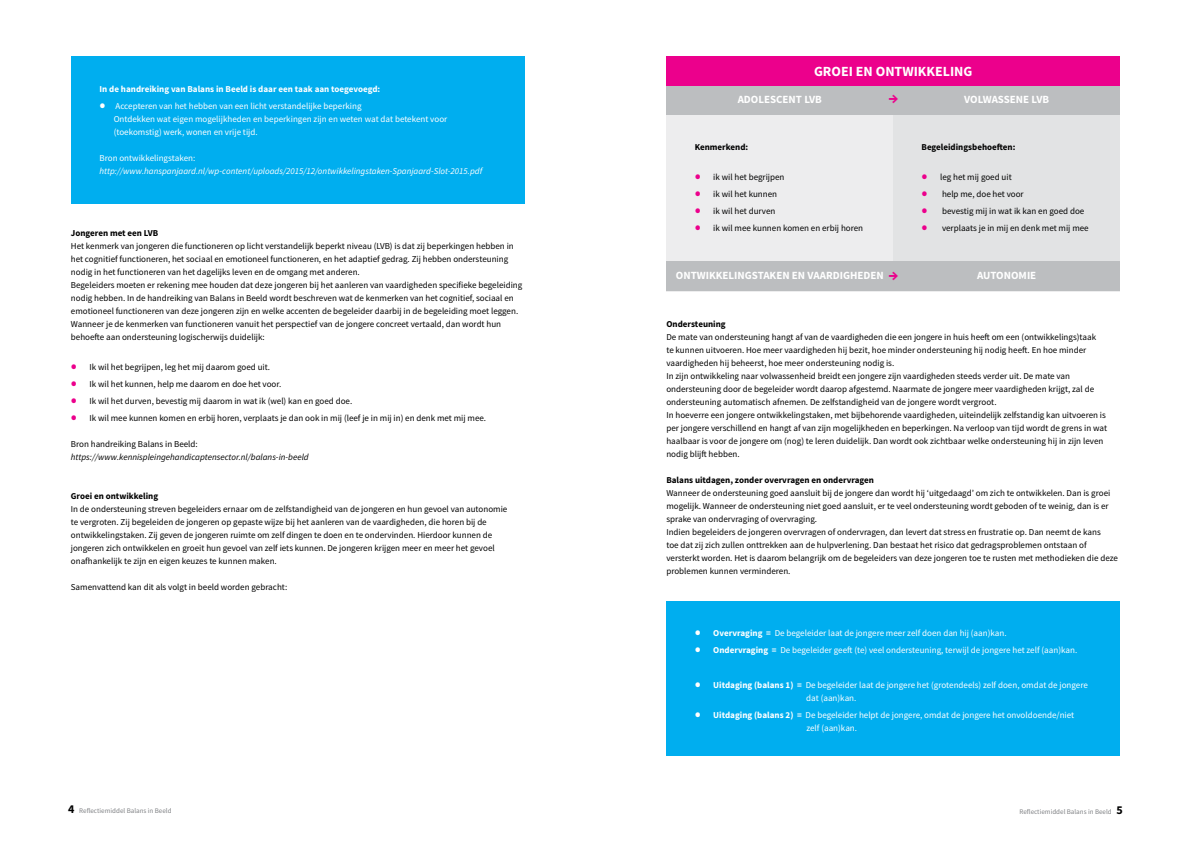
<style>
.page{position:relative;width:1191px;height:842px;background:#fff}
.page>*{position:absolute;margin:0;border:0;box-sizing:border-box;transform-origin:0 0}
.t1{font:700 16px "Source Sans Pro";color:#ec008c}
.t2{font:700 14px "Source Sans Pro";color:#fff}
.t3{font:700 11px "Source Sans Pro";color:#fff}
.t4{font:9px/13px "Source Sans Pro";color:#000}
.t5{font:9px/13px "Source Sans Pro";color:#fff}
.t6{font:700 9px "Source Sans Pro";color:#000}
.t7{font:italic 9px "Source Sans Pro";color:#fff}
.t8{font:italic 9px "Source Sans Pro";color:#000}
.t9{font:700 9px "Source Sans Pro";color:#fff}
.t10{font:7px "Source Sans Pro";color:#808285}
.s1{font-size:20px}
.s2{font-size:20px;color:#ec008c}
.s3{font-size:16px;color:#ec008c}
.s4{font-weight:700}
.s5{font-weight:700;font-size:12px;color:#000}
</style>
<div class="page">
<div style="left:71px;top:57px;width:453px;height:147px;background:#00aeef"></div>
<div style="left:666px;top:85px;width:454px;height:206px;background:#ededee"></div>
<div style="left:893px;top:98px;width:227px;height:193px;background:#e2e3e4"></div>
<div style="left:666px;top:85px;width:454px;height:29px;background:#bcbec0"></div>
<div style="left:666px;top:262px;width:454px;height:29px;background:#bcbec0"></div>
<div style="left:666px;top:57px;width:454px;height:29px;background:#ec008c"></div>
<div style="left:666px;top:601px;width:454px;height:154px;background:#00aeef"></div>
<p class="t9" style="left:99px;top:83px;width:282px">In de handreiking van Balans in Beeld is daar een taak aan toegevoegd:</p>
<p class="t5" style="left:114px;top:99px;width:335px;text-indent:-14px"><span class="s1">•</span> Accepteren van het hebben van een licht verstandelijke beperking<br>Ontdekken wat eigen mogelijkheden en beperkingen zijn en weten wat dat betekent voor (toekomstig) werk, wonen en vrije tijd.</p>
<p class="t5" style="left:99px;top:151px;width:97px">Bron ontwikkelingstaken:</p>
<p class="t7" style="left:99px;top:165px;width:384px">http://www.hanspanjaard.nl/wp-content/uploads/2015/12/ontwikkelingstaken-Spanjaard-Slot-2015.pdf</p>
<p class="t6" style="left:71px;top:228px;width:89px">Jongeren met een LVB</p>
<p class="t4" style="left:71px;top:240px;width:453px">Het kenmerk van jongeren die functioneren op licht verstandelijk beperkt niveau (LVB) is dat zij beperkingen hebben in het cognitief functioneren, het sociaal en emotioneel functioneren, en het adaptief gedrag. Zij hebben ondersteuning nodig in het functioneren van het dagelijks leven en de omgang met anderen.<br>Begeleiders moeten er rekening mee houden dat deze jongeren bij het aanleren van vaardigheden specifieke begeleiding nodig hebben. In de handreiking van Balans in Beeld wordt beschreven wat de kenmerken van het cognitief, sociaal en emotioneel functioneren van deze jongeren zijn en welke accenten de begeleider daarbij in de begeleiding moet leggen.<br>Wanneer je de kenmerken van functioneren vanuit het perspectief van de jongere concreet vertaald, dan wordt hun behoefte aan ondersteuning logischerwijs duidelijk:</p>
<p class="t4" style="left:71px;top:361px;width:201px"><span class="s2">•</span> Ik wil het begrijpen, leg het mij daarom goed uit.</p>
<p class="t4" style="left:71px;top:378px;width:212px"><span class="s2">•</span> Ik wil het kunnen, help me daarom en doe het voor.</p>
<p class="t4" style="left:71px;top:395px;width:283px"><span class="s2">•</span> Ik wil het durven, bevestig mij daarom in wat ik (wel) kan en goed doe.</p>
<p class="t4" style="left:71px;top:412px;width:417px"><span class="s2">•</span> Ik wil mee kunnen komen en erbij horen, verplaats je dan ook in mij (leef je in mij in) en denk met mij mee.</p>
<p class="t4" style="left:71px;top:438px;width:128px">Bron handreiking Balans in Beeld:</p>
<p class="t8" style="left:71px;top:452px;width:239px">https://www.kennispleingehandicaptensector.nl/balans-in-beeld</p>
<p class="t6" style="left:71px;top:491px;width:89px">Groei en ontwikkeling</p>
<p class="t4" style="left:71px;top:503px;width:438px">In de ondersteuning streven begeleiders ernaar om de zelfstandigheid van de jongeren en hun gevoel van autonomie te vergroten. Zij begeleiden de jongeren op gepaste wijze bij het aanleren van de vaardigheden, die horen bij de ontwikkelingstaken. Zij geven de jongeren ruimte om zelf dingen te doen en te ondervinden. Hierdoor kunnen de jongeren zich ontwikkelen en groeit hun gevoel van zelf iets kunnen. De jongeren krijgen meer en meer het gevoel onafhankelijk te zijn en eigen keuzes te kunnen maken.</p>
<p class="t4" style="left:71px;top:581px;width:218px">Samenvattend kan dit als volgt in beeld worden gebracht:</p>
<h2 class="t2" style="left:814px;top:63px;width:160px">GROEI EN ONTWIKKELING</h2>
<p class="t3" style="left:737px;top:92px;width:86px">ADOLESCENT LVB</p>
<p class="t6" style="left:694px;top:141px;width:55px">Kenmerkend:</p>
<p class="t4" style="left:694px;top:170px;width:91px"><span class="s2">•</span> ik wil het begrijpen</p>
<p class="t4" style="left:694px;top:187px;width:84px"><span class="s2">•</span> ik wil het kunnen</p>
<p class="t4" style="left:694px;top:204px;width:82px"><span class="s2">•</span> ik wil het durven</p>
<p class="t4" style="left:694px;top:221px;width:170px"><span class="s2">•</span> ik wil mee kunnen komen en erbij horen</p>
<h1 class="t1" style="left:888px;top:88px;width:11px">→</h1>
<p class="t3" style="left:964px;top:92px;width:86px">VOLWASSENE LVB</p>
<p class="t6" style="left:921px;top:141px;width:95px">Begeleidingsbehoeften:</p>
<p class="t4" style="left:921px;top:170px;width:92px"><span class="s2">•</span> leg het mij goed uit</p>
<p class="t4" style="left:921px;top:187px;width:104px"><span class="s2">•</span> help me, doe het voor</p>
<p class="t4" style="left:921px;top:204px;width:164px"><span class="s2">•</span> bevestig mij in wat ik kan en goed doe</p>
<p class="t4" style="left:921px;top:221px;width:169px"><span class="s2">•</span> verplaats je in mij en denk met mij mee</p>
<p class="t3" style="left:676px;top:269px;width:224px">ONTWIKKELINGSTAKEN EN VAARDIGHEDEN <span class="s3">→</span></p>
<p class="t3" style="left:977px;top:269px;width:61px">AUTONOMIE</p>
<p class="t6" style="left:666px;top:318px;width:61px">Ondersteuning</p>
<p class="t4" style="left:666px;top:331px;width:442px">De mate van ondersteuning hangt af van de vaardigheden die een jongere in huis heeft om een (ontwikkelings)taak<br>te kunnen uitvoeren. Hoe meer vaardigheden hij bezit, hoe minder ondersteuning hij nodig heeft. En hoe minder vaardigheden hij beheerst, hoe meer ondersteuning nodig is.<br>In zijn ontwikkeling naar volwassenheid breidt een jongere zijn vaardigheden steeds verder uit. De mate van ondersteuning door de begeleider wordt daarop afgestemd. Naarmate de jongere meer vaardigheden krijgt, zal de ondersteuning automatisch afnemen. De zelfstandigheid van de jongere wordt vergroot.<br>In hoeverre een jongere ontwikkelingstaken, met bijbehorende vaardigheden, uiteindelijk zelfstandig kan uitvoeren is per jongere verschillend en hangt af van zijn mogelijkheden en beperkingen. Na verloop van tijd wordt de grens in wat haalbaar is voor de jongere om (nog) te leren duidelijk. Dan wordt ook zichtbaar welke ondersteuning hij in zijn leven nodig blijft hebben.</p>
<p class="t6" style="left:666px;top:474px;width:209px">Balans uitdagen, zonder overvragen en ondervragen</p>
<p class="t4" style="left:666px;top:487px;width:453px">Wanneer de ondersteuning goed aansluit bij de jongere dan wordt hij ‘uitgedaagd’ om zich te ontwikkelen. Dan is groei mogelijk. Wanneer de ondersteuning niet goed aansluit, er te veel ondersteuning wordt geboden of te weinig, dan is er sprake van ondervraging of overvraging.<br>Indien begeleiders de jongeren overvragen of ondervragen, dan levert dat stress en frustratie op. Dan neemt de kans<br>toe dat zij zich zullen onttrekken aan de hulpverlening. Dan bestaat het risico dat gedragsproblemen ontstaan of versterkt worden. Het is daarom belangrijk om de begeleiders van deze jongeren toe te rusten met methodieken die deze problemen kunnen verminderen.</p>
<p class="t5" style="left:694px;top:627px;width:313px"><span class="s1">•</span> <span class="s4">Overvraging =</span> De begeleider laat de jongere meer zelf doen dan hij (aan)kan.</p>
<p class="t5" style="left:694px;top:644px;width:384px"><span class="s1">•</span> <span class="s4">Ondervraging =</span> De begeleider geeft (te) veel ondersteuning, terwijl de jongere het zelf (aan)kan.</p>
<p class="t5" style="left:806px;top:679px;width:283px;text-indent:-111px"><span class="s1">•</span> <span class="s4">Uitdaging (balans 1) =</span> De begeleider laat de jongere het (grotendeels) zelf doen, omdat de jongere dat (aan)kan.</p>
<p class="t5" style="left:806px;top:709px;width:269px;text-indent:-112px"><span class="s1">•</span> <span class="s4">Uitdaging (balans 2) =</span> De begeleider helpt de jongere, omdat de jongere het onvoldoende/niet zelf (aan)kan.</p>
<p class="t10" style="left:68px;top:806px;width:105px"><span class="s5">4</span> Reflectiemiddel Balans in Beeld</p>
<p class="t10" style="left:1019px;top:807px;width:105px">Reflectiemiddel Balans in Beeld <span class="s5">5</span></p>
</div>
